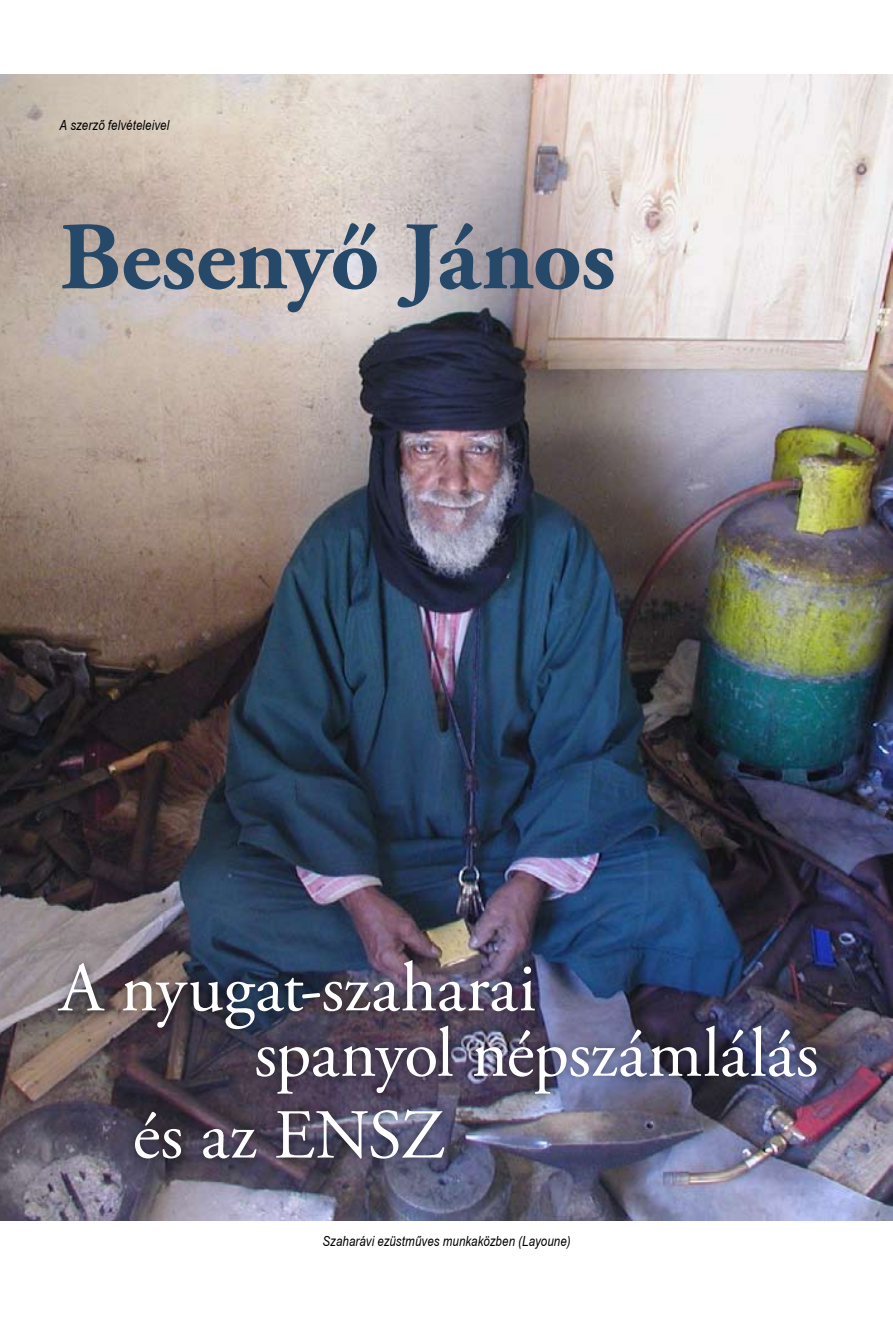
<style>
.page{position:relative;width:893px;height:1340px;background:#fff}
.page>*{position:absolute;margin:0;border:0;box-sizing:border-box;transform-origin:0 0}
.t1{font:700 96.25px "Adobe Garamond Pro";letter-spacing:-.01em;color:#264969}
.t2{font:70px/65.5px "Adobe Garamond Pro";color:#fff}
.t3{font:italic 14px "Arial Narrow Hu";letter-spacing:.01em;color:#000}
</style>
<div class="page">
<img style="left:0;top:74px;width:893px;height:1146px">
<div style="left:126px;top:1100px;width:446px;height:115px;background:#000;opacity:.5"></div>
<div style="left:48px;top:950px;width:610px;height:116px;background:#000;opacity:.5"></div>
<div style="left:247px;top:1016px;width:646px;height:116px;background:#000;opacity:.5"></div>
<p class="t3" style="left:60px;top:115px;width:111px">A szerző felvételeivel</p>
<h1 class="t1" style="left:60px;top:202px;width:558px">Besenyő János</h1>
<h2 class="t2" style="left:254px;top:957px;width:566px;text-indent:-195px">A nyugat-szaharai<br>spanyol népszámlálás</h2>
<h2 class="t2" style="left:133px;top:1105px;width:314px">és az ENSZ</h2>
<p class="t3" style="left:322px;top:1231px;width:250px">Szaharávi ezüstműves munkaközben (Layoune)</p>
</div>
